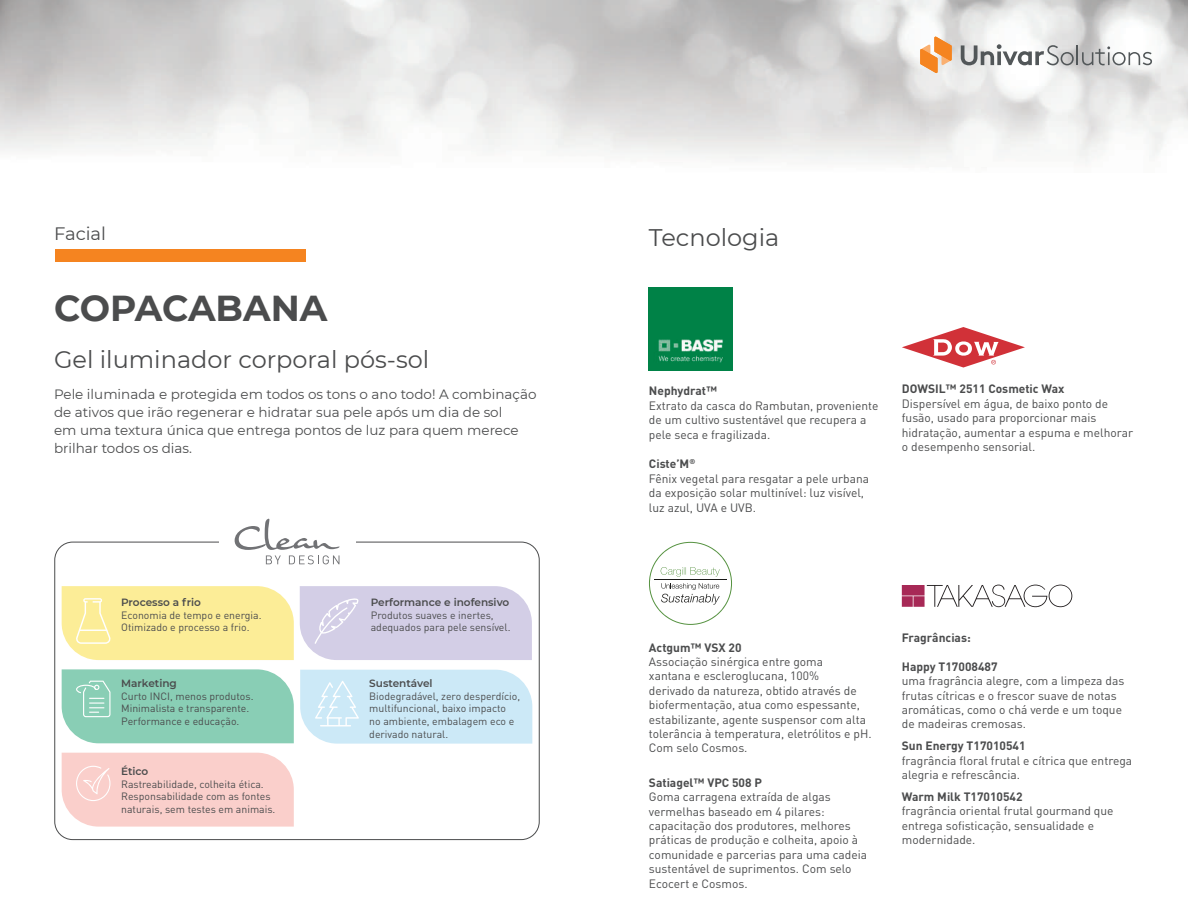
<style>
.page{position:relative;width:1188px;height:918px;background:#fff}
.page>*{position:absolute;margin:0;border:0;box-sizing:border-box;transform-origin:0 0}
.t1{font:700 36px "Montserrat";color:#4b4c4d}
.t2{font:24px "Montserrat";color:#4b4c4d}
.t3{font:18px "Montserrat";color:#4b4c4d}
.t4{font:13.5px/18px "Montserrat";color:#4b4c4d}
.t5{font:12px/14.4px "DINOT";color:#4b4c4d}
.t6{font:700 12px "DINOT";color:#4b4c4d}
.t7{font:10.5px/12.6px "DINOT";color:#4b4c4d}
.t8{font:600 10.5px "Montserrat";color:#4b4c4d}
.s1{font-weight:700}
</style>
<div class="page">
<svg style="left:961px;top:44px;width:191px;height:21px"></svg>
<svg style="left:920px;top:36px;width:32px;height:37px"></svg>
<div style="left:55px;top:250px;width:250px;height:12px;background:#f58420"></div>
<svg style="left:902px;top:327px;width:123px;height:41px"></svg>
<svg style="left:902px;top:585px;width:170px;height:22px"></svg>
<svg style="left:649px;top:542px;width:83px;height:83px"></svg>
<img style="left:649px;top:287px;width:83px;height:84px">
<svg style="left:235px;top:519px;width:104px;height:45px"></svg>
<div style="left:62px;top:586px;width:232px;height:74px;background:#fced97"></div>
<svg style="left:62px;top:669px;width:232px;height:74px;background:#8fd0b8"></svg>
<div style="left:62px;top:753px;width:232px;height:74px;background:#facfcb"></div>
<div style="left:300px;top:586px;width:232px;height:74px;background:#d3cee6"></div>
<svg style="left:300px;top:670px;width:232px;height:74px;background:#cfeaf7"></svg>
<h3 class="t3" style="left:54px;top:221px;width:54px">Facial</h3>
<h2 class="t2" style="left:649px;top:221px;width:132px">Tecnologia</h2>
<h1 class="t1" style="left:54px;top:282px;width:275px">COPACABANA</h1>
<h2 class="t2" style="left:54px;top:343px;width:377px">Gel iluminador corporal pós-sol</h2>
<p class="t4" style="left:54px;top:385px;width:484px">Pele iluminada e protegida em todos os tons o ano todo! A combinação de ativos que irão regenerar e hidratar sua pele após um dia de sol<br>em uma textura única que entrega pontos de luz para quem merece brilhar todos os dias.</p>
<p class="t6" style="left:649px;top:383px;width:70px">Nephydrat™</p>
<p class="t5" style="left:649px;top:398px;width:231px">Extrato da casca do Rambutan, proveniente de um cultivo sustentável que recupera a pele seca e fragilizada.</p>
<p class="t5" style="left:649px;top:456px;width:222px"><span class="s1">Ciste’M</span><sup>®<br></sup>Fênix vegetal para resgatar a pele urbana da exposição solar multinível: luz visível, luz azul, UVA e UVB.</p>
<p class="t6" style="left:902px;top:381px;width:164px">DOWSIL™ 2511 Cosmetic Wax</p>
<p class="t5" style="left:902px;top:396px;width:233px">Dispersível em água, de baixo ponto de fusão, usado para proporcionar mais hidratação, aumentar a espuma e melhorar o desempenho sensorial.</p>
<p class="t8" style="left:121px;top:595px;width:81px">Processo a frio</p>
<p class="t7" style="left:121px;top:608px;width:142px">Economia de tempo e energia.<br>Otimizado e processo a frio.</p>
<p class="t8" style="left:121px;top:676px;width:57px">Marketing</p>
<p class="t7" style="left:121px;top:689px;width:134px">Curto INCI, menos produtos.<br>Minimalista e transparente.<br>Performance e educação.</p>
<p class="t8" style="left:121px;top:764px;width:29px">Ético</p>
<p class="t7" style="left:121px;top:777px;width:156px">Rastreabilidade, colheita ética.<br>Responsabilidade com as fontes naturais, sem testes em animais.</p>
<p class="t8" style="left:371px;top:595px;width:140px">Performance e inofensivo</p>
<p class="t7" style="left:371px;top:608px;width:141px">Produtos suaves e inertes, adequados para pele sensível.</p>
<p class="t8" style="left:369px;top:676px;width:65px">Sustentável</p>
<p class="t7" style="left:369px;top:689px;width:152px">Biodegradável, zero desperdício, multifuncional, baixo impacto no ambiente, embalagem eco e derivado natural.</p>
<p class="t6" style="left:649px;top:639px;width:94px">Actgum™ VSX 20</p>
<p class="t5" style="left:649px;top:654px;width:224px">Associação sinérgica entre goma<br>xantana e escleroglucana, 100%<br>derivado da natureza, obtido através de biofermentação, atua como espessante, estabilizante, agente suspensor com alta tolerância à temperatura, eletrólitos e pH.<br>Com selo Cosmos.</p>
<p class="t6" style="left:649px;top:775px;width:115px">Satiagel™ VPC 508 P</p>
<p class="t5" style="left:649px;top:789px;width:220px">Goma carragena extraída de algas vermelhas baseado em 4 pilares: capacitação dos produtores, melhores práticas de produção e colheita, apoio à comunidade e parcerias para uma cadeia sustentável de suprimentos. Com selo Ecocert e Cosmos.</p>
<p class="t6" style="left:902px;top:630px;width:70px">Fragrâncias:</p>
<p class="t6" style="left:902px;top:659px;width:97px">Happy T17008487</p>
<p class="t5" style="left:902px;top:673px;width:224px">uma fragrância alegre, com a limpeza das frutas cítricas e o frescor suave de notas aromáticas, como o chá verde e um toque de madeiras cremosas.</p>
<p class="t6" style="left:902px;top:738px;width:125px">Sun Energy T17010541</p>
<p class="t5" style="left:902px;top:753px;width:232px">fragrância floral frutal e cítrica que entrega alegria e refrescância.</p>
<p class="t6" style="left:902px;top:789px;width:122px">Warm Milk T17010542</p>
<p class="t5" style="left:902px;top:803px;width:213px">fragrância oriental frutal gourmand que entrega sofisticação, sensualidade e modernidade.</p>
</div>
